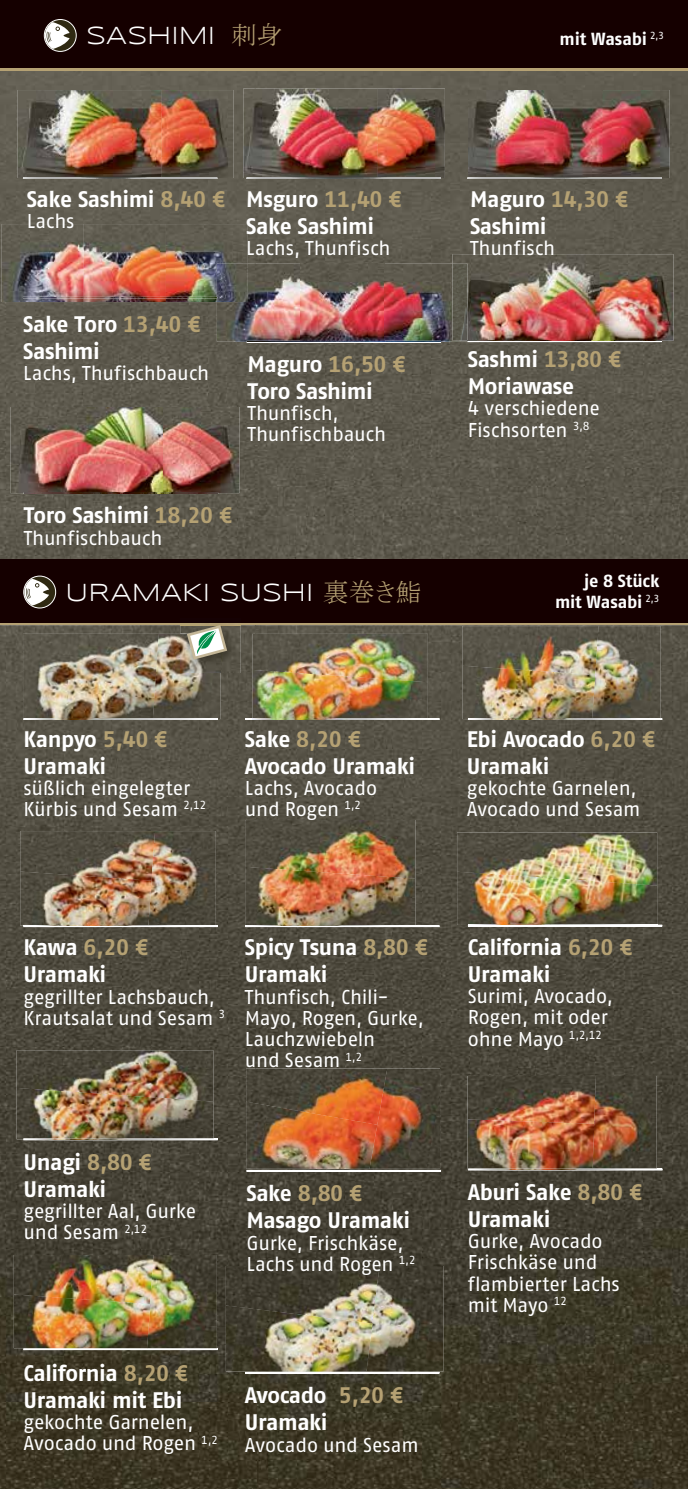
<style>
.page{position:relative;width:688px;height:1489px;background:#fff}
.page>*{position:absolute;margin:0;border:0;box-sizing:border-box;transform-origin:0 0}
.t1{font:25.5px "Syncopate";color:#fff}
.t2{font:25.5px "MS P Mincho";color:#b5a173}
.t3{font:700 22.5px/27px "Fago No Tf";letter-spacing:-.02em;color:#fff}
.t4{font:700 22.5px "Fago No Tf";color:#b5a173}
.t5{font:20px/21.2px "Fago No Tf";letter-spacing:-.01em;color:#fff}
.t6{font:700 17.5px "Fago No Tf";letter-spacing:-.01em;color:#fff}
.t7{font:11.75px "Fago No Tf";letter-spacing:-.03em;color:#fff}
.t8{font:10.25px "Fago No Tf";color:#fff}
.s1{color:#b5a173}
.s2{font-family:"MS P Mincho";color:#b5a173}
</style>
<div class="page">
<img style="left:0;top:70px;width:687px;height:489px">
<img style="left:0;top:1488px;width:687px;height:1px">
<img style="left:0;top:625px;width:687px;height:863px">
<div style="left:0;top:0;width:687px;height:70px;background:#150000"></div>
<div style="left:0;top:559px;width:687px;height:64px;background:#150000"></div>
<hr style="left:0;top:623px;width:687px;height:2px;background:#b5a173">
<svg style="left:245px;top:718px;width:194px;height:2px"></svg>
<svg style="left:23px;top:925px;width:195px;height:2px"></svg>
<svg style="left:245px;top:925px;width:194px;height:2px"></svg>
<svg style="left:468px;top:924px;width:194px;height:2px"></svg>
<svg style="left:656px;top:1168px;width:6px;height:2px"></svg>
<div style="left:246px;top:1169px;width:194px;height:2px;border:1px solid #fff"></div>
<svg style="left:23px;top:1348px;width:195px;height:1px"></svg>
<svg style="left:245px;top:1371px;width:194px;height:2px"></svg>
<hr style="left:0;top:68px;width:687px;height:2px;background:#b5a173">
<img style="left:462px;top:626px;width:130px;height:39px">
<img style="left:592px;top:626px;width:68px;height:92px">
<img style="left:462px;top:665px;width:133px;height:54px">
<img style="left:468px;top:719px;width:192px;height:1px">
<img style="left:468px;top:718px;width:192px;height:1px">
<img style="left:20px;top:831px;width:128px;height:40px">
<img style="left:148px;top:831px;width:68px;height:94px">
<img style="left:20px;top:871px;width:132px;height:54px">
<img style="left:23px;top:925px;width:193px;height:1px">
<img style="left:252px;top:634px;width:176px;height:36px">
<img style="left:252px;top:670px;width:176px;height:49px">
<img style="left:252px;top:719px;width:176px;height:1px">
<img style="left:246px;top:1068px;width:123px;height:33px">
<img style="left:369px;top:1068px;width:71px;height:100px">
<img style="left:246px;top:1101px;width:131px;height:67px">
<img style="left:245px;top:820px;width:170px;height:46px">
<img style="left:245px;top:866px;width:170px;height:60px">
<img style="left:457px;top:832px;width:200px;height:39px">
<img style="left:457px;top:871px;width:200px;height:53px">
<img style="left:468px;top:924px;width:189px;height:1px">
<img style="left:17px;top:1050px;width:196px;height:37px">
<img style="left:17px;top:1087px;width:196px;height:52px">
<img style="left:24px;top:1139px;width:189px;height:1px">
<img style="left:23px;top:1138px;width:190px;height:1px">
<img style="left:14px;top:1254px;width:133px;height:40px">
<img style="left:147px;top:1254px;width:70px;height:93px">
<img style="left:14px;top:1294px;width:136px;height:53px">
<img style="left:467px;top:1075px;width:125px;height:44px">
<img style="left:592px;top:1075px;width:64px;height:93px">
<img style="left:467px;top:1119px;width:127px;height:50px">
<img style="left:468px;top:1169px;width:188px;height:1px">
<img style="left:468px;top:1168px;width:188px;height:1px">
<img style="left:23px;top:634px;width:130px;height:84px">
<img style="left:153px;top:634px;width:67px;height:85px">
<img style="left:24px;top:719px;width:193px;height:1px">
<img style="left:23px;top:718px;width:195px;height:1px">
<img style="left:226px;top:1265px;width:140px;height:40px">
<img style="left:366px;top:1265px;width:77px;height:106px">
<img style="left:226px;top:1305px;width:146px;height:66px">
<img style="left:18px;top:90px;width:216px;height:88px">
<img style="left:24px;top:178px;width:192px;height:1px">
<img style="left:23px;top:177px;width:194px;height:1px">
<img style="left:2px;top:224px;width:246px;height:78px">
<img style="left:452px;top:254px;width:221px;height:87px">
<img style="left:217px;top:264px;width:250px;height:78px">
<img style="left:246px;top:341px;width:195px;height:1px">
<img style="left:217px;top:264px;width:31px;height:38px">
<svg style="left:23px;top:297px;width:195px;height:1px"></svg>
<img style="left:452px;top:264px;width:15px;height:77px">
<svg style="left:467px;top:340px;width:194px;height:2px"></svg>
<img style="left:10px;top:407px;width:229px;height:86px">
<img style="left:24px;top:492px;width:194px;height:2px">
<img style="left:243px;top:89px;width:202px;height:89px">
<img style="left:247px;top:178px;width:193px;height:1px">
<img style="left:246px;top:177px;width:195px;height:1px">
<img style="left:468px;top:90px;width:201px;height:88px">
<img style="left:468px;top:178px;width:193px;height:1px">
<img style="left:468px;top:177px;width:193px;height:1px">
<svg style="left:44px;top:19px;width:32px;height:32px"></svg>
<div style="left:44px;top:19px;width:33px;height:33px;border:1px solid #fff;border-radius:50%"></div>
<svg style="left:44px;top:21px;width:26px;height:28px"></svg>
<svg style="left:24px;top:576px;width:32px;height:32px"></svg>
<div style="left:23px;top:575px;width:33px;height:33px;border:1px solid #fff;border-radius:50%"></div>
<svg style="left:24px;top:578px;width:26px;height:28px"></svg>
<img style="left:181px;top:625px;width:60px;height:48px">
<img style="left:181px;top:634px;width:40px;height:39px">
<svg style="left:187px;top:625px;width:62px;height:42px"></svg>
<p class="t2" style="left:231px;top:22px;width:53px">刺身</p>
<p class="t1" style="left:86px;top:21px;width:130px">SASHIMI</p>
<p class="t6" style="left:559px;top:29px;width:89px">mit Wasabi</p>
<p class="t8" style="left:649px;top:30px;width:16px">2,3</p>
<p class="t3" style="left:27px;top:185px;width:200px">Sake Sashimi <span class="s1">8,40 ¤</span></p>
<p class="t5" style="left:27px;top:211px;width:49px">Lachs</p>
<p class="t3" style="left:246px;top:185px;width:157px">Msguro <span class="s1">11,40 ¤<br></span>Sake Sashimi</p>
<p class="t5" style="left:246px;top:238px;width:146px">Lachs, Thunfisch</p>
<p class="t3" style="left:23px;top:310px;width:179px">Sake Toro <span class="s1">13,40 ¤<br></span>Sashimi</p>
<p class="t5" style="left:23px;top:362px;width:187px">Lachs, Thufischbauch</p>
<p class="t3" style="left:247px;top:350px;width:160px">Maguro <span class="s1">16,50 ¤<br></span>Toro Sashimi</p>
<p class="t5" style="left:247px;top:402px;width:140px">Thunfisch,<br>Thunfischbauch</p>
<p class="t3" style="left:24px;top:501px;width:210px">Toro Sashimi <span class="s1">18,20 ¤</span></p>
<p class="t5" style="left:24px;top:526px;width:140px">Thunfischbauch</p>
<p class="t1" style="left:66px;top:577px;width:357px">URAMAKI SUSHI <span class="s2">裏巻き鮨</span></p>
<p class="t3" style="left:470px;top:185px;width:160px">Maguro <span class="s1">14,30 ¤<br></span>Sashimi</p>
<p class="t5" style="left:470px;top:238px;width:87px">Thunfisch</p>
<p class="t3" style="left:467px;top:345px;width:155px">Sashmi <span class="s1">13,80 ¤</span></p>
<p class="t3" style="left:467px;top:372px;width:108px">Moriawase</p>
<p class="t5" style="left:467px;top:397px;width:134px">4 verschiedene</p>
<p class="t7" style="left:572px;top:419px;width:18px">3,8</p>
<p class="t5" style="left:467px;top:419px;width:101px">Fischsorten</p>
<p class="t6" style="left:584px;top:570px;width:77px">je 8 Stück</p>
<p class="t8" style="left:644px;top:592px;width:16px">2,3</p>
<p class="t6" style="left:555px;top:591px;width:89px">mit Wasabi</p>
<p class="t3" style="left:24px;top:725px;width:145px">Kanpyo <span class="s1">5,40 ¤<br></span>Uramaki</p>
<p class="t5" style="left:24px;top:777px;width:168px">süßlich eingelegter</p>
<p class="t7" style="left:183px;top:798px;width:25px">2,12</p>
<p class="t5" style="left:24px;top:798px;width:156px">Kürbis und Sesam</p>
<p class="t3" style="left:245px;top:725px;width:172px">Sake <span class="s1">8,20 ¤<br></span>Avocado Uramaki</p>
<p class="t5" style="left:245px;top:777px;width:134px">Lachs, Avocado</p>
<p class="t7" style="left:344px;top:798px;width:18px">1,2</p>
<p class="t5" style="left:245px;top:798px;width:96px">und Rogen</p>
<p class="t3" style="left:467px;top:725px;width:190px">Ebi Avocado <span class="s1">6,20 ¤</span></p>
<p class="t5" style="left:467px;top:777px;width:171px">gekochte Garnelen,</p>
<p class="t3" style="left:467px;top:752px;width:84px">Uramaki</p>
<p class="t5" style="left:467px;top:798px;width:175px">Avocado und Sesam</p>
<p class="t3" style="left:24px;top:933px;width:126px">Kawa <span class="s1">6,20 ¤<br></span>Uramaki</p>
<p class="t5" style="left:24px;top:985px;width:193px">gegrillter Lachsbauch,</p>
<p class="t5" style="left:24px;top:1007px;width:191px">Krautsalat und Sesam</p>
<p class="t7" style="left:218px;top:1007px;width:8px">3</p>
<p class="t3" style="left:245px;top:933px;width:184px">Spicy Tsuna <span class="s1">8,80 ¤<br></span>Uramaki</p>
<p class="t5" style="left:245px;top:1007px;width:180px">Mayo, Rogen, Gurke,</p>
<p class="t5" style="left:245px;top:975px;width:145px;line-height:42.5px">Thunfisch, Chili-<br>Lauchzwiebeln</p>
<p class="t7" style="left:345px;top:1049px;width:18px">1,2</p>
<p class="t5" style="left:245px;top:1049px;width:97px">und Sesam</p>
<p class="t3" style="left:24px;top:1148px;width:129px">Unagi <span class="s1">8,80 ¤<br></span>Uramaki</p>
<p class="t5" style="left:24px;top:1200px;width:174px">gegrillter Aal, Gurke</p>
<p class="t7" style="left:124px;top:1221px;width:25px">2,12</p>
<p class="t5" style="left:24px;top:1221px;width:97px">und Sesam</p>
<p class="t3" style="left:246px;top:1179px;width:165px">Sake <span class="s1">8,80 ¤<br></span>Masago Uramaki</p>
<p class="t5" style="left:246px;top:1231px;width:158px">Gurke, Frischkäse,</p>
<p class="t7" style="left:398px;top:1253px;width:18px">1,2</p>
<p class="t5" style="left:246px;top:1252px;width:149px">Lachs und Rogen</p>
<p class="t3" style="left:24px;top:1358px;width:166px">California <span class="s1">8,20 ¤<br></span>Uramaki mit Ebi</p>
<p class="t5" style="left:24px;top:1410px;width:171px">gekochte Garnelen,</p>
<p class="t7" style="left:201px;top:1432px;width:18px">1,2</p>
<p class="t5" style="left:24px;top:1432px;width:174px">Avocado und Rogen</p>
<p class="t3" style="left:245px;top:1381px;width:84px">Avocado<br>Uramaki</p>
<p class="t5" style="left:245px;top:1433px;width:175px">Avocado und Sesam</p>
<p class="t4" style="left:339px;top:1382px;width:66px">5,20 ¤</p>
<p class="t3" style="left:467px;top:933px;width:166px">California <span class="s1">6,20 ¤<br></span>Uramaki</p>
<p class="t5" style="left:467px;top:985px;width:147px">Surimi, Avocado,<br>Rogen, mit oder</p>
<p class="t7" style="left:568px;top:1028px;width:34px">1,2,12</p>
<p class="t5" style="left:467px;top:1027px;width:98px">ohne Mayo</p>
<p class="t3" style="left:467px;top:1178px;width:176px">Aburi Sake <span class="s1">8,80 ¤<br></span>Uramaki</p>
<p class="t5" style="left:467px;top:1230px;width:153px">Gurke, Avocado<br>Frischkäse und flambierter Lachs</p>
<p class="t7" style="left:553px;top:1294px;width:15px">12</p>
<p class="t5" style="left:467px;top:1294px;width:82px">mit Mayo</p>
</div>
